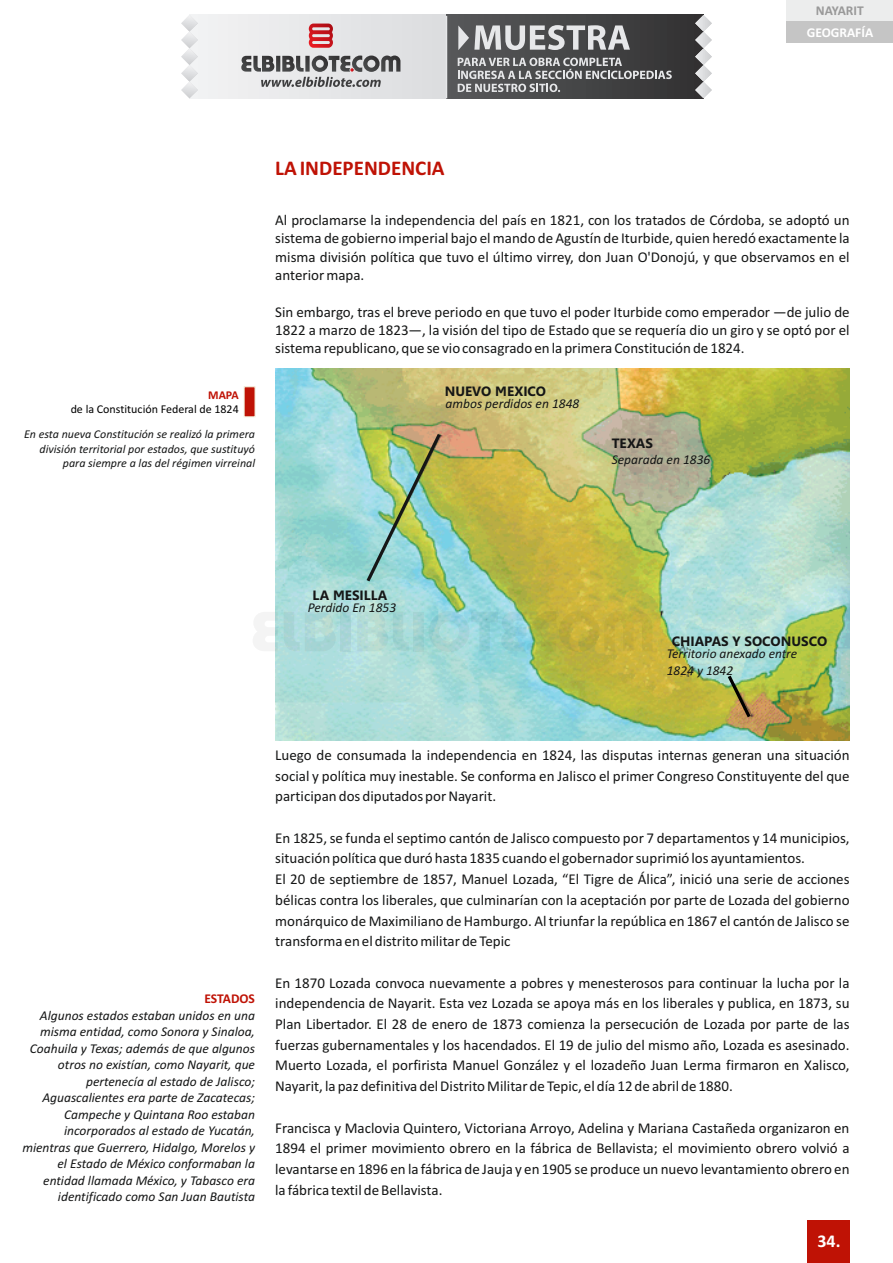
<style>
.page{position:relative;width:893px;height:1263px;background:#fff}
.page>*{position:absolute;margin:0;border:0;box-sizing:border-box;transform-origin:0 0}
.t1{font:700 21px "Calibri";color:#bf1205}
.t2{font:700 18px "Calibri";color:#fff}
.t3{font:15px/20.7px "Calibri";color:#151616;text-align:justify}
.t4{font:italic 13.5px/16.5px "Calibri";color:#151616;text-align:right}
.t5{font:700 13.5px "Gisha";color:#151616}
.t6{font:700 13.5px "Calibri";color:#fff}
.t7{font:700 13.5px "Calibri";color:#999}
.t8{font:700 13.5px "Calibri";letter-spacing:-.005em;color:#bf1205}
.t9{font:italic 12px/14.7px "Calibri";color:#151616;text-align:right}
.t10{font:12px "Calibri";color:#000}
.t11{font:700 12px "Calibri";color:#bf1205}
</style>
<div class="page">
<div style="left:807px;top:1220px;width:43px;height:43px;background:#bf1205"></div>
<div style="left:787px;top:0;width:106px;height:21px;background:#eceded"></div>
<div style="left:787px;top:21px;width:106px;height:21px;background:#c5c5c5"></div>
<div style="left:244px;top:387px;width:11px;height:30px;background:#bf1205"></div>
<img style="left:275px;top:369px;width:575px;height:372px">
<img style="left:364px;top:430px;width:79px;height:155px">
<svg style="left:725px;top:672px;width:28px;height:49px"></svg>
<div style="left:189px;top:15px;width:514px;height:83px;background:linear-gradient(to bottom,#eaeaeb,#e5e6e8)"></div>
<svg style="left:253px;top:612px;width:25px;height:39px"></svg>
<svg style="left:284px;top:612px;width:56px;height:39px;background:#acd9d7"></svg>
<svg style="left:340px;top:612px;width:11px;height:39px"></svg>
<svg style="left:357px;top:612px;width:52px;height:39px;background:#add9d4"></svg>
<svg style="left:413px;top:612px;width:11px;height:39px"></svg>
<svg style="left:429px;top:611px;width:223px;height:41px;background:#acc082"></svg>
<div style="left:446px;top:15px;width:257px;height:83px;background:linear-gradient(to right,#5a5b5d,#323232)"></div>
<svg style="left:181px;top:15px;width:17px;height:83px"></svg>
<svg style="left:695px;top:15px;width:17px;height:83px"></svg>
<svg style="left:309px;top:24px;width:24px;height:24px"></svg>
<svg style="left:240px;top:56px;width:160px;height:31px;background:#a1a1a3"></svg>
<svg style="left:458px;top:58px;width:214px;height:34px;background:#6f6f71"></svg>
<svg style="left:366px;top:21px;width:264px;height:29px;background:#a2a3a5"></svg>
<hr style="left:446px;top:16px;width:1px;height:82px;background:#e6e7e9">
<p class="t7" style="left:816px;top:5px;width:49px">NAYARIT</p>
<p class="t6" style="left:807px;top:27px;width:68px">GEOGRAFÍA</p>
<p class="t11" style="left:208px;top:390px;width:32px">MAPA</p>
<p class="t10" style="left:71px;top:404px;width:170px">de la Constitución Federal de 1824</p>
<p class="t9" style="left:24px;top:428px;width:233px">En esta nueva Constitución se realizó la primera división territorial por estados, que sustituyó para siempre a las del régimen virreinal</p>
<h1 class="t1" style="left:275px;top:159px;width:171px">LA INDEPENDENCIA</h1>
<p class="t3" style="left:275px;top:212px;width:576px;line-height:18.3px">Al proclamarse la independencia del país en 1821, con los tratados de Córdoba, se adoptó un sistema de gobierno imperial bajo el mando de Agustín de Iturbide, quien heredó exactamente la misma división política que tuvo el último virrey, don Juan O'Donojú, y que observamos en el anterior mapa.</p>
<p class="t3" style="left:275px;top:304px;width:576px;line-height:18.3px">Sin embargo, tras el breve periodo en que tuvo el poder Iturbide como emperador —de julio de 1822 a marzo de 1823—, la visión del tipo de Estado que se requería dio un giro y se optó por el sistema republicano, que se vio consagrado en la primera Constitución de 1824.</p>
<p class="t5" style="left:445px;top:385px;width:103px">NUEVO MEXICO</p>
<p class="t4" style="left:445px;top:396px;width:135px">ambos perdidos en 1848</p>
<p class="t5" style="left:612px;top:437px;width:43px">TEXAS</p>
<p class="t4" style="left:612px;top:452px;width:100px">Separada en 1836</p>
<p class="t5" style="left:313px;top:590px;width:76px">LA MESILLA</p>
<p class="t4" style="left:308px;top:600px;width:90px">Perdido En 1853</p>
<p class="t5" style="left:672px;top:636px;width:157px">CHIAPAS Y SOCONUSCO</p>
<p class="t4" style="left:667px;top:646px;width:132px;text-align:left">Territorio anexado entre<br>1824 y 1842</p>
<p class="t8" style="left:204px;top:993px;width:52px">ESTADOS</p>
<p class="t4" style="left:22px;top:1008px;width:234px">Algunos estados estaban unidos en una misma entidad, como Sonora y Sinaloa, Coahuila y Texas; además de que algunos otros no existían, como Nayarit, que pertenecía al estado de Jalisco; Aguascalientes era parte de Zacatecas; Campeche y Quintana Roo estaban incorporados al estado de Yucatán, mientras que Guerrero, Hidalgo, Morelos y el Estado de México conformaban la entidad llamada México, y Tabasco era identificado como San Juan Bautista</p>
<p class="t3" style="left:275px;top:746px;width:576px">Luego de consumada la independencia en 1824, las disputas internas generan una situación social y política muy inestable. Se conforma en Jalisco el primer Congreso Constituyente del que participan dos diputados por Nayarit.</p>
<p class="t3" style="left:275px;top:829px;width:576px;text-align:left">En 1825, se funda el septimo cantón de Jalisco compuesto por 7 departamentos y 14 municipios, situación política que duró hasta 1835 cuando el gobernador suprimió los ayuntamientos.<br>El 20 de septiembre de 1857, Manuel Lozada, “El Tigre de Álica”, inició una serie de acciones bélicas contra los liberales, que culminarían con la aceptación por parte de Lozada del gobierno monárquico de Maximiliano de Hamburgo. Al triunfar la república en 1867 el cantón de Jalisco se transforma en el distrito militar de Tepic</p>
<p class="t3" style="left:275px;top:973px;width:576px">En 1870 Lozada convoca nuevamente a pobres y menesterosos para continuar la lucha por la independencia de Nayarit. Esta vez Lozada se apoya más en los liberales y publica, en 1873, su Plan Libertador. El 28 de enero de 1873 comienza la persecución de Lozada por parte de las fuerzas gubernamentales y los hacendados. El 19 de julio del mismo año, Lozada es asesinado.<br>Muerto Lozada, el porfirista Manuel González y el lozadeño Juan Lerma firmaron en Xalisco, Nayarit, la paz definitiva del Distrito Militar de Tepic, el día 12 de abril de 1880.</p>
<p class="t3" style="left:275px;top:1118px;width:576px">Francisca y Maclovia Quintero, Victoriana Arroyo, Adelina y Mariana Castañeda organizaron en 1894 el primer movimiento obrero en la fábrica de Bellavista; el movimiento obrero volvió a levantarse en 1896 en la fábrica de Jauja y en 1905 se produce un nuevo levantamiento obrero en la fábrica textil de Bellavista.</p>
<p class="t2" style="left:817px;top:1234px;width:25px">34.</p>
</div>
